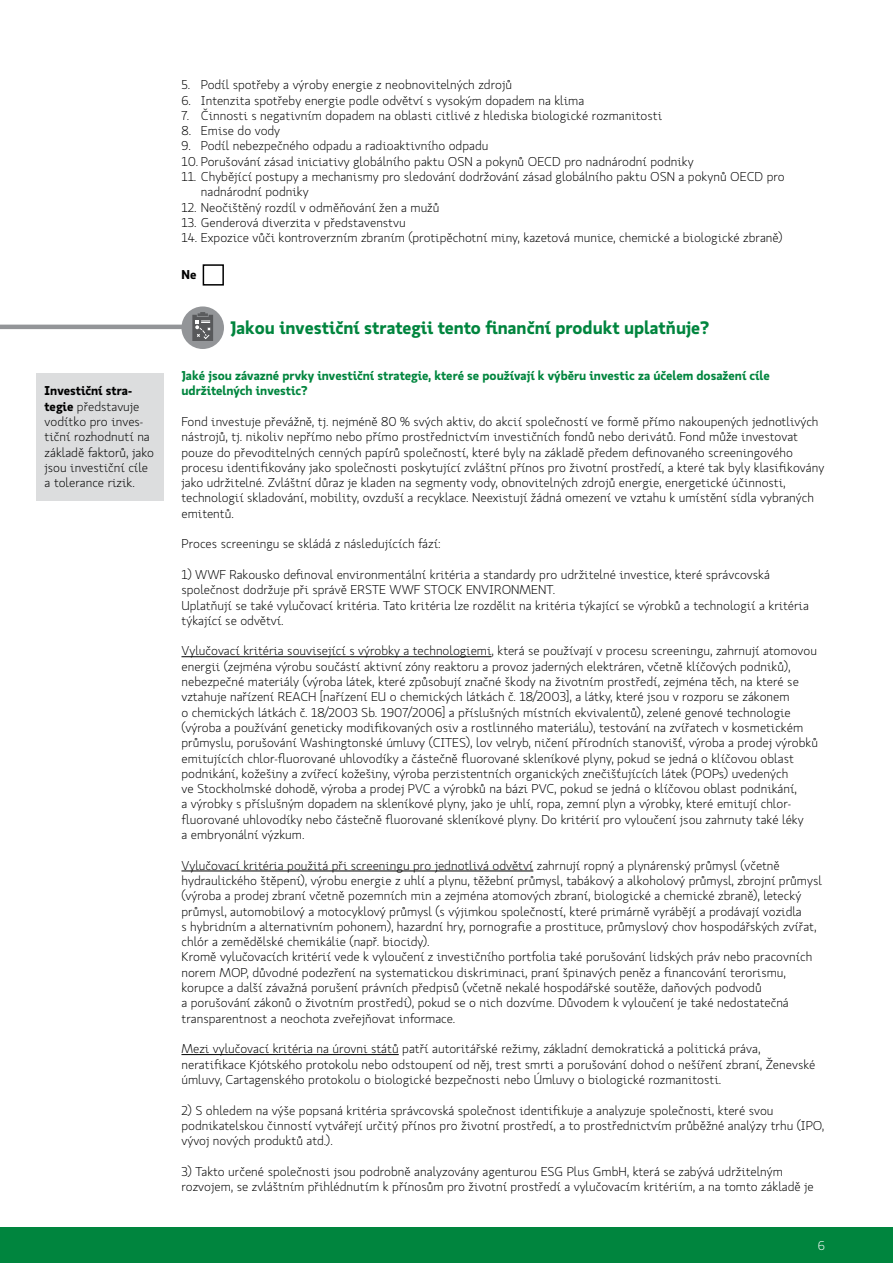
<style>
.page{position:relative;width:893px;height:1263px;background:#fff}
.page>*{position:absolute;margin:0;border:0;box-sizing:border-box;transform-origin:0 0}
.t1{font:700 18px "Koop Pro";color:#00853e}
.t2{font:300 12.75px/15.3px "Koop Pro";color:#000}
.t3{font:700 12.75px/15.3px "Koop Pro";color:#00853e}
.t4{font:700 12.75px "Koop Pro";color:#000}
.t5{font:300 12.75px "Koop Pro";color:#fff}
.s1{font-weight:700}
</style>
<div class="page">
<hr style="left:0;top:325px;width:203px;height:4px;background:#939598">
<div style="left:0;top:1227px;width:893px;height:36px;background:#00853e"></div>
<hr style="left:181px;top:656px;width:311px;height:1px;background:#000">
<hr style="left:181px;top:871px;width:352px;height:1px;background:#000">
<hr style="left:181px;top:1054px;width:218px;height:1px;background:#000">
<div style="left:203px;top:264px;width:21px;height:22px;border:2px solid #000"></div>
<div style="left:181px;top:306px;width:43px;height:43px;background:#939598;border-radius:50%"></div>
<svg style="left:192px;top:312px;width:21px;height:29px"></svg>
<div style="left:36px;top:373px;width:128px;height:128px;background:#dcddde"></div>
<p class="t2" style="left:45px;top:383px;width:111px"><span class="s1">Investiční stra&shy;tegie</span> představuje vodítko pro inves&shy;tiční rozhodnutí na základě faktorů, jako jsou investiční cíle a tolerance rizik.</p>
<p class="t2" style="left:181px;top:77px;width:332px">5. Podíl spotřeby a výroby energie z neobnovitelných zdrojů</p>
<p class="t2" style="left:181px;top:92px;width:404px">6. Intenzita spotřeby energie podle odvětví s vysokým dopadem na klima</p>
<p class="t2" style="left:181px;top:108px;width:482px">7. Činnosti s negativním dopadem na oblasti citlivé z hlediska biologické rozmanitosti</p>
<p class="t2" style="left:181px;top:123px;width:100px">8. Emise do vody</p>
<p class="t2" style="left:181px;top:138px;width:308px">9. Podíl nebezpečného odpadu a radioaktivního odpadu</p>
<p class="t2" style="left:181px;top:153px;width:514px">10. Porušování zásad iniciativy globálního paktu OSN a pokynů OECD pro nadnárodní podniky</p>
<p class="t2" style="left:201px;top:169px;width:585px;text-indent:-19px">11. Chybějící postupy a mechanismy pro sledování dodržování zásad globálního paktu OSN a pokynů OECD pro nadnárodní podniky</p>
<p class="t2" style="left:181px;top:199px;width:259px">12. Neočištěný rozdíl v odměňování žen a mužů</p>
<p class="t2" style="left:181px;top:215px;width:226px">13. Genderová diverzita v představenstvu</p>
<p class="t2" style="left:181px;top:230px;width:602px">14. Expozice vůči kontroverzním zbraním (protipěchotní miny, kazetová munice, chemické a biologické zbraně)</p>
<p class="t4" style="left:181px;top:266px;width:16px">Ne</p>
<h1 class="t1" style="left:230px;top:315px;width:480px">Jakou investiční strategii tento finanční produkt uplatňuje?</h1>
<p class="t3" style="left:181px;top:367px;width:590px">Jaké jsou závazné prvky investiční strategie, které se používají k výběru investic za účelem dosažení cíle udržitelných investic?</p>
<p class="t2" style="left:181px;top:414px;width:644px">Fond investuje převážně, tj. nejméně 80 % svých aktiv, do akcií společností ve formě přímo nakoupených jednotlivých nástrojů, tj. nikoliv nepřímo nebo přímo prostřednictvím investičních fondů nebo derivátů. Fond může investovat pouze do převoditelných cenných papírů společností, které byly na základě předem definovaného screeningového procesu identifikovány jako společnosti poskytující zvláštní přínos pro životní prostředí, a které tak byly klasifikovány jako udržitelné. Zvláštní důraz je kladen na segmenty vody, obnovitelných zdrojů energie, energetické účinnosti, technologií skladování, mobility, ovzduší a recyklace. Neexistují žádná omezení ve vztahu k umístění sídla vybraných emitentů.</p>
<p class="t2" style="left:181px;top:536px;width:261px">Proces screeningu se skládá z následujících fází:</p>
<p class="t2" style="left:181px;top:567px;width:629px">1) WWF Rakousko definoval environmentální kritéria a standardy pro udržitelné investice, které správcovská společnost dodržuje při správě ERSTE WWF STOCK ENVIRONMENT.<br>Uplatňují se také vylučovací kritéria. Tato kritéria lze rozdělit na kritéria týkající se výrobků a technologií a kritéria týkající se odvětví.</p>
<p class="t2" style="left:181px;top:643px;width:638px">Vylučovací kritéria související s výrobky a technologiemi, která se používají v procesu screeningu, zahrnují atomovou energii (zejména výrobu součástí aktivní zóny reaktoru a provoz jaderných elektráren, včetně klíčových podniků), nebezpečné materiály (výroba látek, které způsobují značné škody na životním prostředí, zejména těch, na které se vztahuje nařízení REACH [nařízení EU o chemických látkách č. 18/2003], a látky, které jsou v rozporu se zákonem<br>o chemických látkách č. 18/2003 Sb. 1907/2006] a příslušných místních ekvivalentů), zelené genové technologie (výroba a používání geneticky modifikovaných osiv a rostlinného materiálu), testování na zvířatech v kosmetickém průmyslu, porušování Washingtonské úmluvy (CITES), lov velryb, ničení přírodních stanovišť, výroba a prodej výrobků emitujících chlor-fluorované uhlovodíky a částečně fluorované skleníkové plyny, pokud se jedná o klíčovou oblast podnikání, kožešiny a zvířecí kožešiny, výroba perzistentních organických znečišťujících látek (POPs) uvedených<br>ve Stockholmské dohodě, výroba a prodej PVC a výrobků na bázi PVC, pokud se jedná o klíčovou oblast podnikání,<br>a výrobky s příslušným dopadem na skleníkové plyny, jako je uhlí, ropa, zemní plyn a výrobky, které emitují chlor&shy;fluorované uhlovodíky nebo částečně fluorované skleníkové plyny. Do kritérií pro vyloučení jsou zahrnuty také léky<br>a embryonální výzkum.</p>
<p class="t2" style="left:181px;top:857px;width:642px">Vylučovací kritéria použitá při screeningu pro jednotlivá odvětví zahrnují ropný a plynárenský průmysl (včetně hydraulického štěpení), výrobu energie z uhlí a plynu, těžební průmysl, tabákový a alkoholový průmysl, zbrojní průmysl (výroba a prodej zbraní včetně pozemních min a zejména atomových zbraní, biologické a chemické zbraně), letecký průmysl, automobilový a motocyklový průmysl (s výjimkou společností, které primárně vyrábějí a prodávají vozidla<br>s hybridním a alternativním pohonem), hazardní hry, pornografie a prostituce, průmyslový chov hospodářských zvířat, chlór a zemědělské chemikálie (např. biocidy).<br>Kromě vylučovacích kritérií vede k vyloučení z investičního portfolia také porušování lidských práv nebo pracovních norem MOP, důvodné podezření na systematickou diskriminaci, praní špinavých peněz a financování terorismu, korupce a další závažná porušení právních předpisů (včetně nekalé hospodářské soutěže, daňových podvodů<br>a porušování zákonů o životním prostředí), pokud se o nich dozvíme. Důvodem k vyloučení je také nedostatečná transparentnost a neochota zveřejňovat informace.</p>
<p class="t2" style="left:181px;top:1041px;width:635px">Mezi vylučovací kritéria na úrovni států patří autoritářské režimy, základní demokratická a politická práva, neratifikace Kjótského protokolu nebo odstoupení od něj, trest smrti a porušování dohod o nešíření zbraní, Ženevské úmluvy, Cartagenského protokolu o biologické bezpečnosti nebo Úmluvy o biologické rozmanitosti.</p>
<p class="t2" style="left:181px;top:1102px;width:644px">2) S ohledem na výše popsaná kritéria správcovská společnost identifikuje a analyzuje společnosti, které svou podnikatelskou činností vytvářejí určitý přínos pro životní prostředí, a to prostřednictvím průběžné analýzy trhu (IPO, vývoj nových produktů atd.).</p>
<p class="t2" style="left:181px;top:1163px;width:634px">3) Takto určené společnosti jsou podrobně analyzovány agenturou ESG Plus GmbH, která se zabývá udržitelným rozvojem, se zvláštním přihlédnutím k přínosům pro životní prostředí a vylučovacím kritériím, a na tomto základě je</p>
<p class="t5" style="left:818px;top:1237px;width:9px">6</p>
</div>
